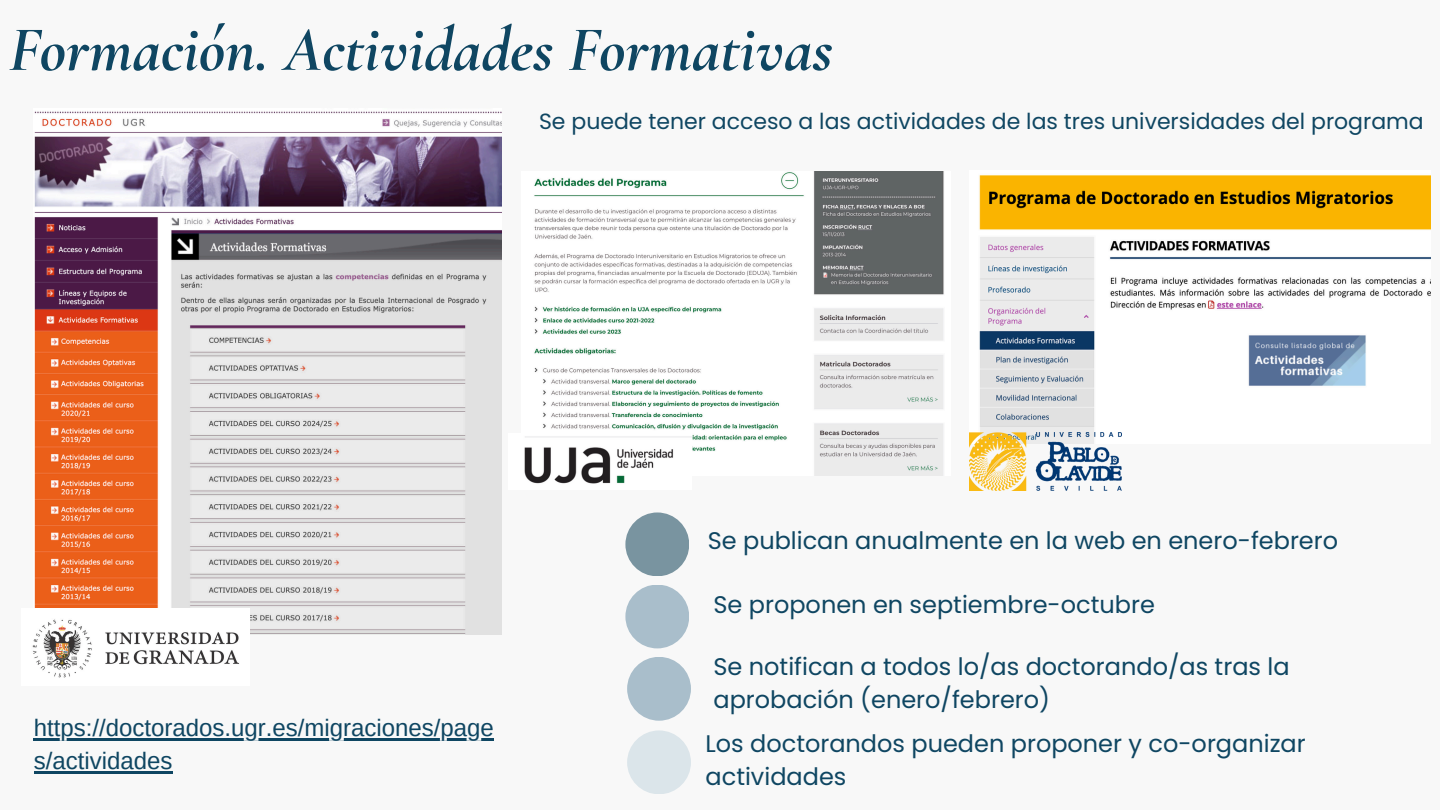
<style>
.page{position:relative;width:1440px;height:810px;background:#f8f8f8}
.page>*{position:absolute;margin:0;border:0;box-sizing:border-box;transform-origin:0 0}
.t1{font:italic 700 64px "Cormorant Garamond";color:#0f4662}
.t2{font:24px/33px "Poppins";color:#0f4662}
.t3{font:24px/33px "Arimo";color:#0f4662}
.t4{font:22px "Poppins";color:#0f4662}
</style>
<div class="page">
<div style="left:625px;top:512px;width:64px;height:64px;background:#7994a0;border-radius:50%"></div>
<div style="left:625px;top:585px;width:64px;height:63px;background:#a9becb;border-radius:50%"></div>
<div style="left:627px;top:657px;width:64px;height:64px;background:#a9becb;border-radius:50%"></div>
<img style="left:34px;top:111px;width:468px;height:524px">
<div style="left:627px;top:730px;width:64px;height:64px;background:#dbe5ea;border-radius:50%"></div>
<img style="left:534px;top:172px;width:410px;height:303px">
<img style="left:979px;top:175px;width:452px;height:257px">
<img style="left:524px;top:433px;width:167px;height:51px">
<img style="left:970px;top:432px;width:152px;height:58px">
<img style="left:32px;top:608px;width:218px;height:70px">
<hr style="left:34px;top:738px;width:460px;height:2px;background:#0f4662">
<hr style="left:34px;top:771px;width:139px;height:2px;background:#0f4662">
<h1 class="t1" style="left:9px;top:11px;width:826px">Formación. Actividades Formativas</h1>
<p class="t4" style="left:539px;top:106px;width:886px">Se puede tener acceso a las actividades de las tres universidades del programa</p>
<p class="t2" style="left:708px;top:524px;width:632px">Se publican anualmente en la web en enero-febrero</p>
<p class="t3" style="left:34px;top:712px;width:461px">https://doctorados.ugr.es/migraciones/page s/actividades</p>
<p class="t2" style="left:714px;top:588px;width:443px">Se proponen en septiembre-octubre</p>
<p class="t2" style="left:714px;top:650px;width:578px">Se notifican a todos lo/as doctorando/as tras la aprobación (enero/febrero)</p>
<p class="t2" style="left:706px;top:727px;width:602px">Los doctorandos pueden proponer y co-organizar actividades</p>
</div>
